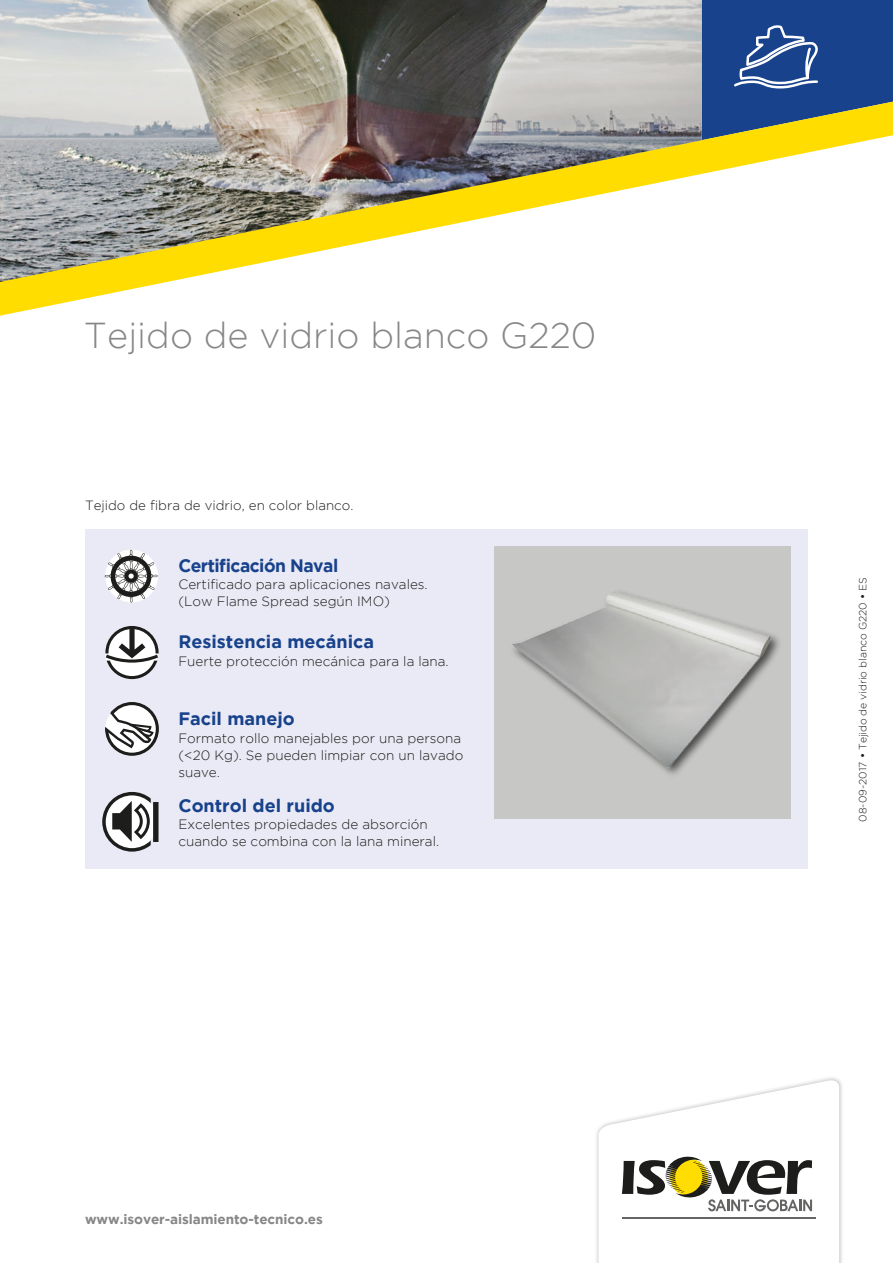
<style>
.page{position:relative;width:893px;height:1263px;background:#fff}
.page>*{position:absolute;margin:0;border:0;box-sizing:border-box;transform-origin:0 0}
.t1{font:300 36px "Gotham";color:#878787}
.t2{font:700 18px "Gotham";color:#18428c}
.t3{font:700 18px "Gotham";letter-spacing:-.03em;color:#18428c}
.t4{font:300 13.5px/17.2px "Gotham";color:#1d1d1b}
.t5{font:700 13.5px "Gotham";letter-spacing:-.005em;color:#878787}
.t6{font:300 13.35px "Gotham";color:#1d1d1b}
.t7{font:300 10.5px "Gotham";letter-spacing:-.005em;color:#1d1d1b}
.s1{font-weight:500}
</style>
<div class="page">
<div style="left:702px;top:0;width:191px;height:102px;background:#18428c"></div>
<svg style="left:0;top:102px;width:893px;height:214px"></svg>
<div style="left:85px;top:529px;width:723px;height:340px;background:#e9eaf5"></div>
<div style="left:494px;top:546px;width:297px;height:272px;background:#c7c7c6"></div>
<img style="left:512px;top:591px;width:267px;height:184px">
<svg style="left:105px;top:626px;width:54px;height:53px"></svg>
<img style="left:105px;top:550px;width:53px;height:53px">
<svg style="left:105px;top:702px;width:53px;height:54px"></svg>
<svg style="left:734px;top:26px;width:84px;height:63px;background:#4a6ba4"></svg>
<div style="left:594px;top:1075px;width:250px;height:188px;background:#1d1d1b;opacity:.3"></div>
<svg style="left:598px;top:1078px;width:241px;height:185px"></svg>
<hr style="left:622px;top:1217px;width:194px;height:2px;background:#646463">
<svg style="left:102px;top:792px;width:57px;height:60px"></svg>
<img style="left:0;top:0;width:702px;height:282px">
<h1 class="t1" style="left:84px;top:316px;width:514px">Tejido de vidrio blanco G220</h1>
<p class="t6" style="left:85px;top:498px;width:270px">Tejido de fibra de vidrio, en color blanco.</p>
<h2 class="t3" style="left:178px;top:555px;width:161px">Certificación Naval</h2>
<p class="t4" style="left:178px;top:575px;width:251px">Certificado para aplicaciones navales. (Low Flame Spread según IMO)</p>
<h2 class="t2" style="left:178px;top:631px;width:197px">Resistencia mecánica</h2>
<p class="t4" style="left:178px;top:652px;width:272px">Fuerte protección mecánica para la lana.</p>
<h2 class="t2" style="left:178px;top:708px;width:118px">Facil manejo</h2>
<p class="t4" style="left:178px;top:729px;width:286px">Formato rollo manejables por una persona (&lt;20 Kg). Se pueden limpiar con un lavado suave.</p>
<h2 class="t2" style="left:178px;top:795px;width:158px">Control del ruido</h2>
<p class="t4" style="left:178px;top:815px;width:262px">Excelentes propiedades de absorción cuando se combina con la lana mineral.</p>
<p class="t5" style="left:85px;top:1211px;width:239px">www.isover-aislamiento-tecnico.es</p>
<p class="t7" style="left:857px;top:822px;width:246px;rotate:-90deg">08-09-2017 <span class="s1">•</span> Tejido de vidrio blanco G220 <span class="s1">•</span> ES</p>
</div>
